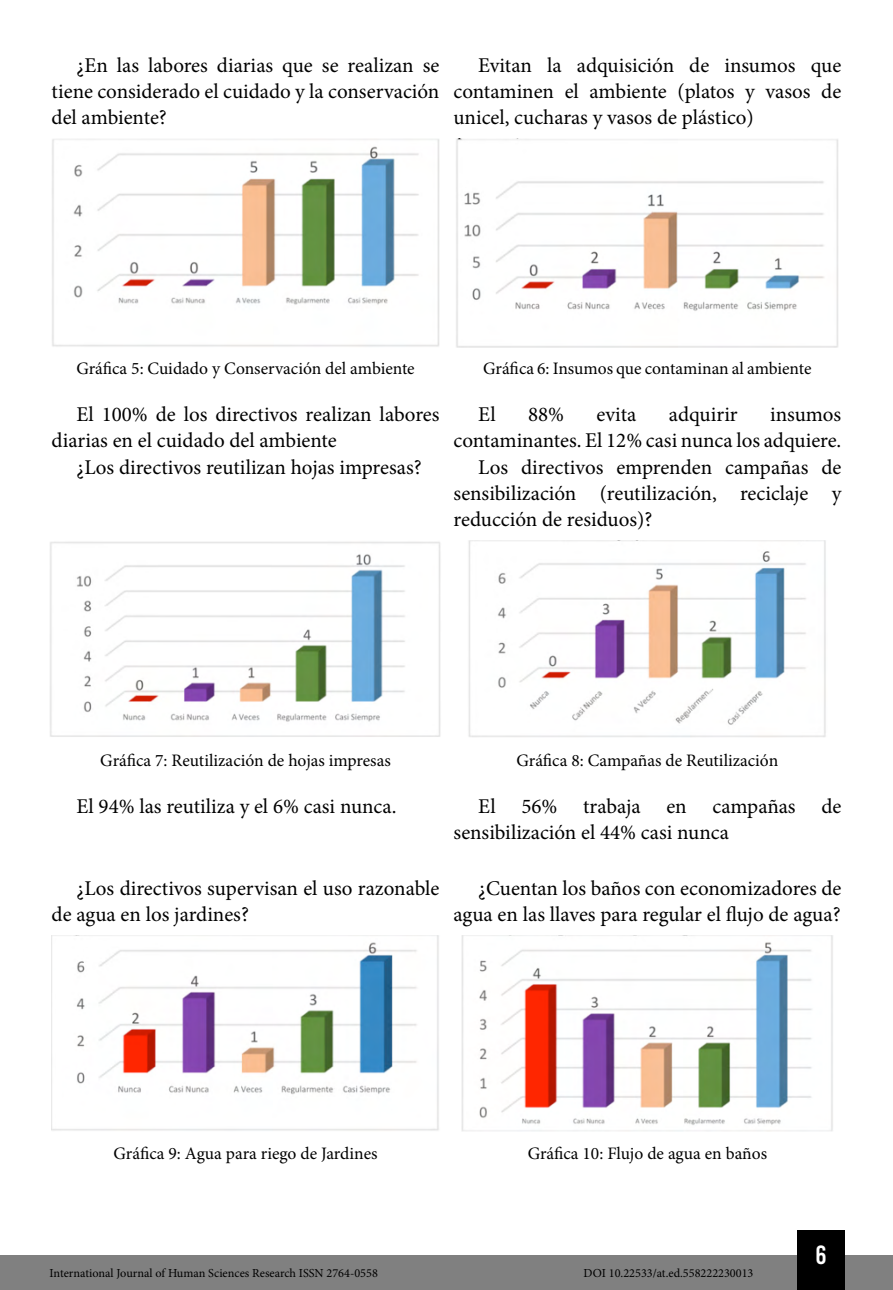
<style>
.page{position:relative;width:893px;height:1290px;background:#fff}
.page>*{position:absolute;margin:0;border:0;box-sizing:border-box;transform-origin:0 0}
.t1{font:26.25px "Bebas Kai";color:#fff}
.Texto_1{font:21px/26.2px "Minion Pro";color:#000;text-align:justify}
.Info_Imagem{font:17.5px "Minion Pro";color:#000}
.t2{font:12.25px "Minion Pro";color:#000}
</style>
<div class="page">
<div style="left:0;top:1255px;width:893px;height:35px;background:#808080"></div>
<div style="left:797px;top:1230px;width:48px;height:60px;background:#000"></div>
<img style="left:52px;top:139px;width:387px;height:208px">
<img style="left:456px;top:138px;width:382px;height:209px">
<img style="left:50px;top:541px;width:391px;height:196px">
<img style="left:468px;top:540px;width:358px;height:197px">
<img style="left:51px;top:935px;width:388px;height:196px">
<img style="left:461px;top:935px;width:372px;height:196px">
<p class="Texto_1" style="left:52px;top:52px;width:389px;text-indent:25px">¿En las labores diarias que se realizan se tiene considerado el cuidado y la conservación del ambiente?</p>
<p class="Texto_1" style="left:453px;top:52px;width:389px;text-indent:25px">Evitan la adquisición de insumos que contaminen el ambiente (platos y vasos de unicel, cucharas y vasos de plástico)</p>
<p class="Info_Imagem" style="left:76px;top:357px;width:340px">Gráfica 5: Cuidado y Conservación del ambiente</p>
<p class="Info_Imagem" style="left:483px;top:357px;width:330px">Gráfica 6: Insumos que contaminan al ambiente</p>
<p class="Texto_1" style="left:52px;top:401px;width:389px;text-indent:25px">El 100% de los directivos realizan labores diarias en el cuidado del ambiente</p>
<p class="Texto_1" style="left:76px;top:454px;width:347px">¿Los directivos reutilizan hojas impresas?</p>
<p class="Texto_1" style="left:478px;top:401px;width:19px">El</p>
<p class="Texto_1" style="left:528px;top:401px;width:38px">88%</p>
<p class="Texto_1" style="left:596px;top:401px;width:42px">evita</p>
<p class="Texto_1" style="left:669px;top:401px;width:70px">adquirir</p>
<p class="Texto_1" style="left:453px;top:401px;width:389px;text-align:right">insumos<br>contaminantes. El 12% casi nunca los adquiere.</p>
<p class="Texto_1" style="left:453px;top:454px;width:389px;text-indent:25px">Los directivos emprenden campañas de sensibilización (reutilización, reciclaje y reducción de residuos)?</p>
<p class="Info_Imagem" style="left:100px;top:748px;width:292px">Gráfica 7: Reutilización de hojas impresas</p>
<p class="Info_Imagem" style="left:517px;top:748px;width:263px">Gráfica 8: Campañas de Reutilización</p>
<p class="Texto_1" style="left:76px;top:793px;width:322px">El 94% las reutiliza y el 6% casi nunca.</p>
<p class="Texto_1" style="left:453px;top:793px;width:389px;text-indent:25px">El 56% trabaja en campañas de sensibilización el 44% casi nunca</p>
<p class="Texto_1" style="left:52px;top:875px;width:389px;text-indent:25px">¿Los directivos supervisan el uso razonable de agua en los jardines?</p>
<p class="Texto_1" style="left:453px;top:875px;width:389px;text-align:right">¿Cuentan los baños con economizadores de agua en las llaves para regular el flujo de agua?</p>
<p class="Info_Imagem" style="left:114px;top:1141px;width:265px">Gráfica 9: Agua para riego de Jardines</p>
<p class="Info_Imagem" style="left:528px;top:1141px;width:241px">Gráfica 10: Flujo de agua en baños</p>
<p class="t2" style="left:50px;top:1265px;width:330px">International Journal of Human Sciences Research ISSN 2764-0558</p>
<p class="t2" style="left:584px;top:1265px;width:171px">DOI 10.22533/at.ed.558222230013</p>
<p class="t1" style="left:815px;top:1241px;width:13px">6</p>
</div>
